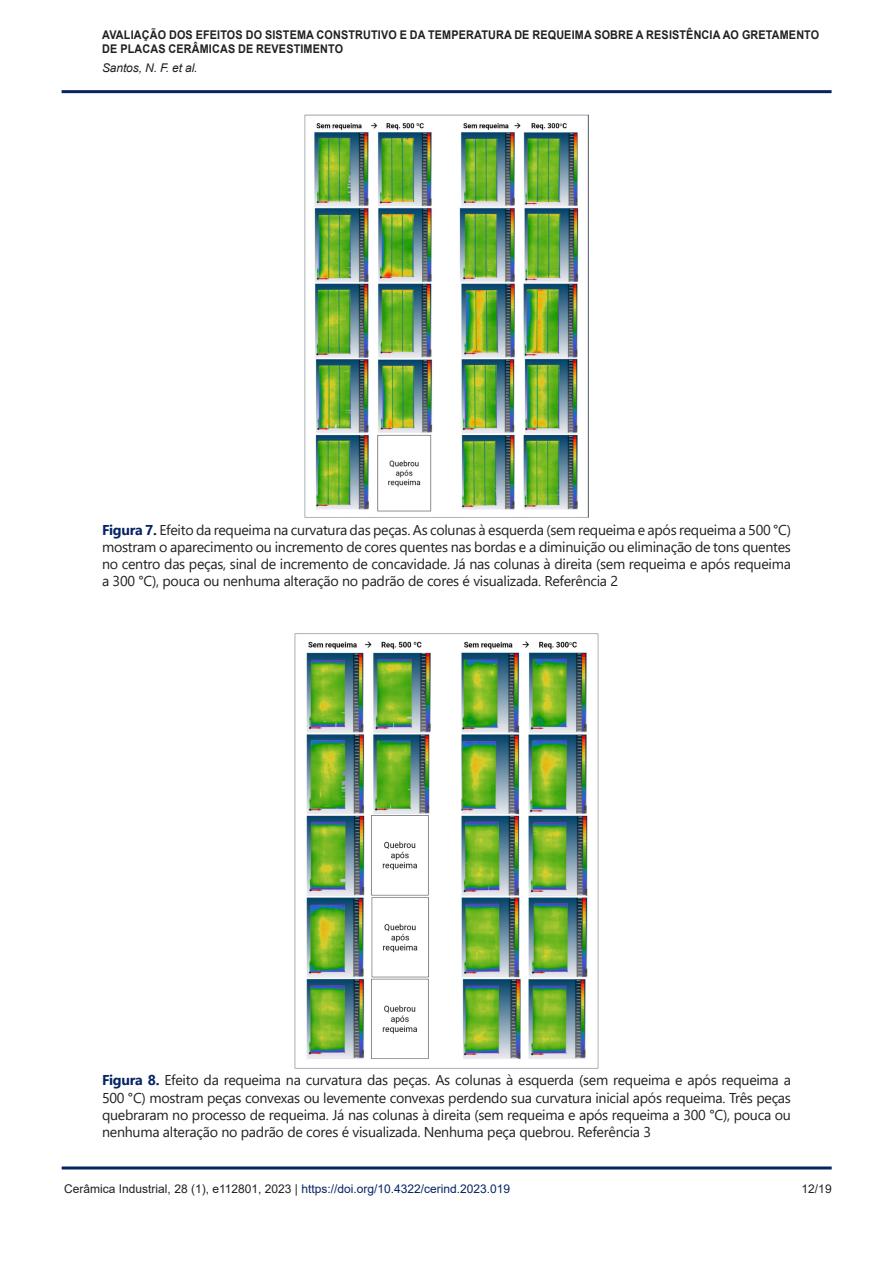
<style>
.page{position:relative;width:893px;height:1263px;background:#fff}
.page>*{position:absolute;margin:0;border:0;box-sizing:border-box;transform-origin:0 0}
.FigureCaption{font:14.25px/17.1px "Segoe UI";letter-spacing:-.02em;color:#231f20;text-align:justify}
.t1{font:700 12px/14.4px "Arial";letter-spacing:.015em;color:#231f20;scale:.9 1}
.t2{font:12px "Arial";color:#062462}
.t3{font:italic 12px "Arial";letter-spacing:-.01em;color:#231f20}
.t4{font:12px "Arial";color:#231f20}
.s1{font-weight:700;color:#062462}
.s2{color:#231f20}
</style>
<div class="page">
<hr style="left:62px;top:1166px;width:770px;height:3px;background:#062462">
<hr style="left:62px;top:90px;width:770px;height:3px;background:#062462">
<img style="left:305px;top:115px;width:283px;height:403px">
<img style="left:294px;top:633px;width:305px;height:435px">
<p class="t1" style="left:102px;top:27px;width:798px">AVALIAÇÃO DOS EFEITOS DO SISTEMA CONSTRUTIVO E DA TEMPERATURA DE REQUEIMA SOBRE A RESISTÊNCIA AO GRETAMENTO<br>DE PLACAS CERÂMICAS DE REVESTIMENTO</p>
<p class="t3" style="left:102px;top:60px;width:97px">Santos, N. F. et al.</p>
<p class="FigureCaption" style="left:102px;top:520px;width:690px"><span class="s1">Figura 7.</span> Efeito da requeima na curvatura das peças. As colunas à esquerda (sem requeima e após requeima a 500 °C) mostram o aparecimento ou incremento de cores quentes nas bordas e a diminuição ou eliminação de tons quentes no centro das peças, sinal de incremento de concavidade. Já nas colunas à direita (sem requeima e após requeima a 300 °C), pouca ou nenhuma alteração no padrão de cores é visualizada. Referência 2</p>
<p class="FigureCaption" style="left:102px;top:1070px;width:690px"><span class="s1">Figura 8.</span> Efeito da requeima na curvatura das peças. As colunas à esquerda (sem requeima e após requeima a 500 °C) mostram peças convexas ou levemente convexas perdendo sua curvatura inicial após requeima. Três peças quebraram no processo de requeima. Já nas colunas à direita (sem requeima e após requeima a 300 °C), pouca ou nenhuma alteração no padrão de cores é visualizada. Nenhuma peça quebrou. Referência 3</p>
<p class="t2" style="left:64px;top:1180px;width:447px"><span class="s2">Cerâmica I ndustrial, 28 (1), e112801, 2023 |</span> https://doi.org/10.4322/cerind.2023.019</p>
<p class="t4" style="left:802px;top:1180px;width:32px">12/19</p>
</div>
